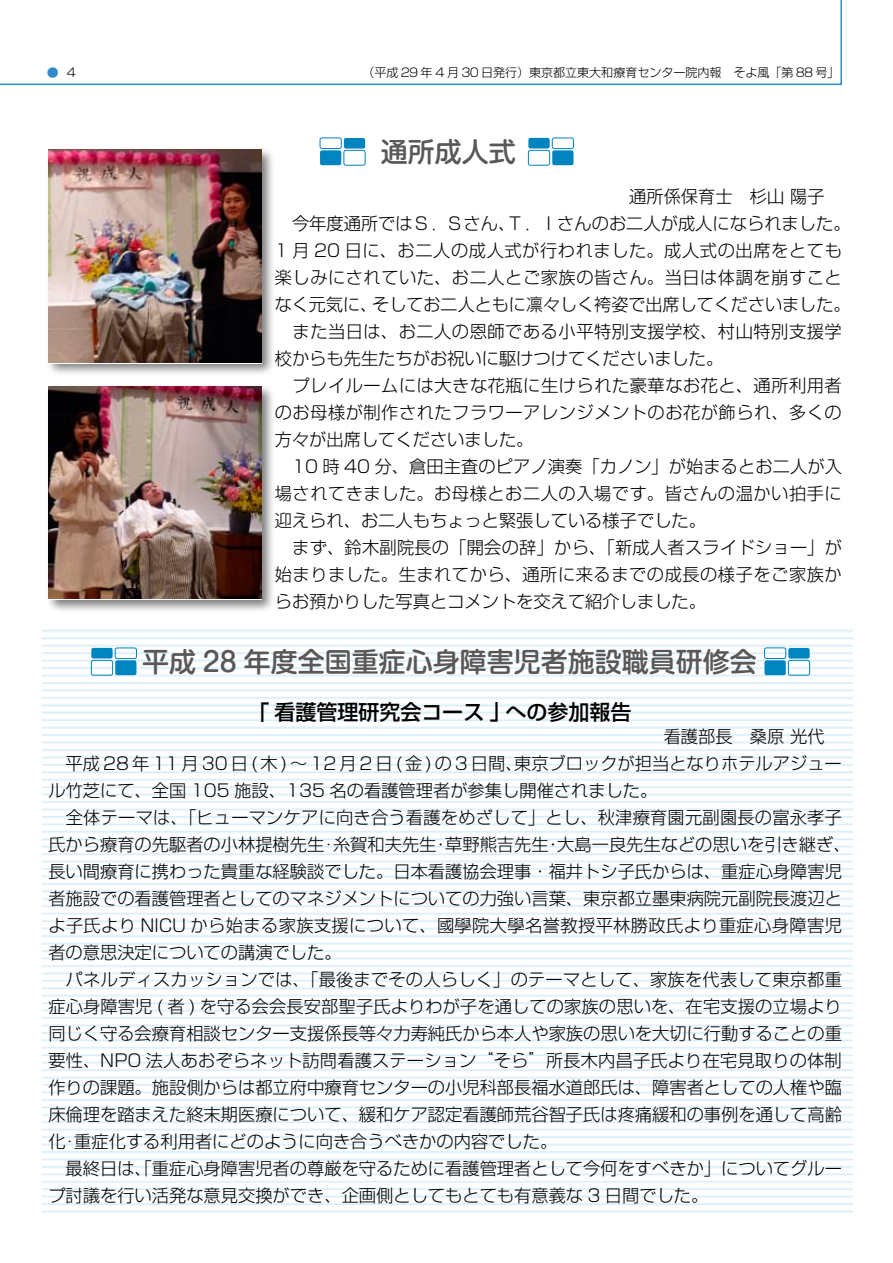
<style>
.page{position:relative;width:893px;height:1263px;background:#fff}
.page>*{position:absolute;margin:0;border:0;box-sizing:border-box;transform-origin:0 0}
.t1{font:500 27px "Shin M Go";color:#595757}
.t2{font:500 21px "Shin Go";color:#000}
.t3{font:300 17.25px/27px "Shin Go";color:#000}
.t4{font:300 17.25px/27px "Shin Go";letter-spacing:.03em;color:#000}
.t5{font:300 12px "Shin Go";color:#000}
.t6{font:300 12px "Shin Go";color:#318bcc}
</style>
<div class="page">
<svg style="left:0;top:0;width:842px;height:85px"></svg>
<div style="left:46px;top:147px;width:231px;height:231px;background:#000;opacity:.5"></div>
<img style="left:48px;top:150px;width:213px;height:212px">
<div style="left:46px;top:384px;width:231px;height:231px;background:#000;opacity:.5"></div>
<img style="left:48px;top:386px;width:213px;height:213px">
<img style="left:42px;top:630px;width:811px;height:583px">
<div style="left:320px;top:150px;width:21px;height:15px;background:#0084c0;border-radius:2px"></div>
<div style="left:320px;top:137px;width:22px;height:12px;border:1px solid #0084c0;border-radius:2px"></div>
<div style="left:343px;top:150px;width:23px;height:16px;border:1px solid #0084c0;border-radius:2px"></div>
<div style="left:344px;top:138px;width:21px;height:11px;background:#0084c0;border-radius:2px"></div>
<div style="left:528px;top:150px;width:22px;height:16px;border:1px solid #0084c0;border-radius:2px"></div>
<div style="left:528px;top:138px;width:22px;height:11px;background:#0084c0;border-radius:2px"></div>
<div style="left:552px;top:150px;width:21px;height:15px;background:#0084c0;border-radius:2px"></div>
<div style="left:552px;top:138px;width:22px;height:11px;border:1px solid #0084c0;border-radius:2px"></div>
<div style="left:764px;top:660px;width:22px;height:15px;background:#0084c0;border-radius:2px"></div>
<div style="left:764px;top:647px;width:22px;height:12px;border:1px solid #0084c0;border-radius:2px"></div>
<div style="left:788px;top:660px;width:22px;height:16px;border:1px solid #0084c0;border-radius:2px"></div>
<div style="left:788px;top:648px;width:22px;height:10px;background:#0084c0;border-radius:2px"></div>
<div style="left:91px;top:660px;width:22px;height:16px;border:1px solid #0084c0;border-radius:2px"></div>
<div style="left:91px;top:648px;width:22px;height:10px;background:#0084c0;border-radius:2px"></div>
<div style="left:115px;top:660px;width:21px;height:15px;background:#0084c0;border-radius:2px"></div>
<div style="left:115px;top:647px;width:22px;height:12px;border:1px solid #0084c0;border-radius:2px"></div>
<p class="t6" style="left:47px;top:65px;width:14px">●</p>
<p class="t5" style="left:362px;top:65px;width:479px">（平成 29 年 4 月 30 日発行）東京都立東大和療育センター院内報　そよ風「第 88 号」</p>
<h1 class="t1" style="left:381px;top:132px;width:136px">通所成人式</h1>
<p class="t4" style="left:275px;top:182px;width:577px;text-indent:354px">通所係保育士　杉山 陽子　　今年度通所ではＳ．Ｓさん、Ｔ．Ｉさんのお二人が成人になられました。1 月 20 日に、お二人の成人式が行われました。成人式の出席をとても楽しみにされていた、お二人とご家族の皆さん。当日は体調を崩すことなく元気に、そしてお二人ともに凛々しく袴姿で出席してくださいました。　また当日は、お二人の恩師である小平特別支援学校、村山特別支援学校からも先生たちがお祝いに駆けつけてくださいました。<br>　プレイルームには大きな花瓶に生けられた豪華なお花と、通所利用者のお母様が制作されたフラワーアレンジメントのお花が飾られ、多くの方々が出席してくださいました。</p>
<p class="t3" style="left:275px;top:452px;width:569px;text-indent:17px">1 0 時 40 分、倉田主査のピアノ演奏「カノン」が始まるとお二人が入場されてきました。お母様とお二人の入場です。皆さんの温かい拍手に迎えられ、お二人もちょっと緊張している様子でした。<br>　まず、鈴木副院長の「開会の辞」から、「新成人者スライドショー」が始まりました。生まれてから、通所に来るまでの成長の様子をご家族からお預かりした写真とコメントを交えて紹介しました。</p>
<h1 class="t1" style="left:142px;top:642px;width:616px">平成 28 年度全国重症心身障害児者施設職員研修会</h1>
<p class="t2" style="left:259px;top:698px;width:374px">｢看護管理研究会コース｣への参加報告</p>
<p class="t3" style="left:48px;top:749px;width:804px">　平成 28 年 11 月 30 日 ( 木 ) ～1 2 月 2 日 ( 金 ) の 3 日間、東京ブロックが担当となりホテルアジュール竹芝にて、全国 1 05 施設、1 35 名の看護管理者が参集し開催されました。<br>　全体テーマは、「ヒューマンケアに向き合う看護をめざして」とし、秋津療育園元副園長の富永孝子氏から療育の先駆者の小林提樹先生･糸賀和夫先生・草野熊吉先生・大島一良先生などの思いを引き継ぎ、長い間療育に携わった貴重な経験談でした。日本看護協会理事・福井トシ子氏からは、重症心身障害児者施設での看護管理者としてのマネジメントについての力強い言葉、東京都立墨東病院元副院長渡辺とよ子氏より NICU から始まる家族支援について、國學院大學名誉教授平林勝政氏より重症心身障害児者の意思決定についての講演でした。<br>　パネルディスカッションでは、「最後までその人らしく」のテーマとして、家族を代表して東京都重症心身障害児 ( 者 ) を守る会会長安部聖子氏よりわが子を通しての家族の思いを、在宅支援の立場より同じく守る会療育相談センター支援係長等々力寿純氏から本人や家族の思いを大切に行動することの重要性、NPO 法人あおぞらネット訪問看護ステーション“そら”所長木内昌子氏より在宅見取りの体制作りの課題。施設側からは都立府中療育センターの小児科部長福水道郎氏は、障害者としての人権や臨床倫理を踏まえた終末期医療について、緩和ケア認定看護師荒谷智子氏は疼痛緩和の事例を通して高齢化･重症化する利用者にどのように向き合うべきかの内容でした。<br>　最終日は、「重症心身障害児者の尊厳を守るために看護管理者として今何をすべきか」についてグループ討議を行い活発な意見交換ができ、企画側としてもとても有意義な 3 日間でした。</p>
</div>
